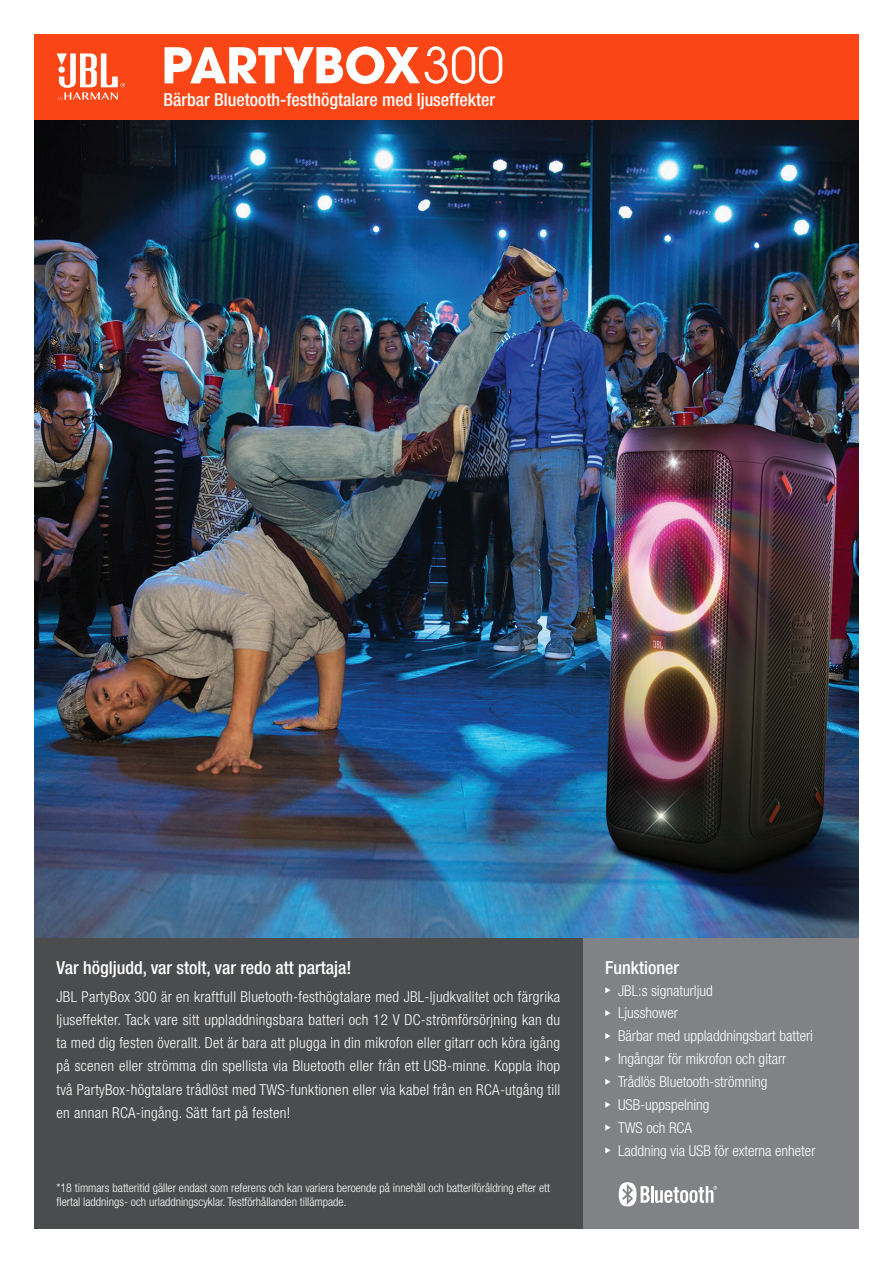
<style>
.page{position:relative;width:893px;height:1263px;background:#fff}
.page>*{position:absolute;margin:0;border:0;box-sizing:border-box;transform-origin:0 0}
.t1{font:500 condensed 18px "Helvetica Neue LT Pro";color:#fff}
.t2{font:300 condensed 15px/23.2px "Helvetica Neue LT Pro";color:#fff;text-align:justify}
.t3{font:300 condensed 12px/14.4px "Helvetica Neue LT Pro";color:#fff}
</style>
<div class="page">
<img style="left:34px;top:119px;width:825px;height:820px">
<div style="left:583px;top:939px;width:276px;height:290px;background:#808285"></div>
<svg style="left:605px;top:987px;width:5px;height:6px"></svg>
<svg style="left:605px;top:1010px;width:5px;height:6px"></svg>
<svg style="left:605px;top:1033px;width:5px;height:6px"></svg>
<svg style="left:605px;top:1056px;width:5px;height:6px"></svg>
<svg style="left:605px;top:1079px;width:5px;height:6px"></svg>
<svg style="left:605px;top:1102px;width:5px;height:6px"></svg>
<svg style="left:605px;top:1124px;width:5px;height:6px"></svg>
<svg style="left:605px;top:1147px;width:5px;height:6px"></svg>
<div style="left:34px;top:34px;width:825px;height:85px;background:#fa4616"></div>
<div style="left:34px;top:939px;width:549px;height:290px;background:#4b4c4d"></div>
<svg style="left:57px;top:53px;width:68px;height:48px"></svg>
<svg style="left:619px;top:1182px;width:98px;height:24px"></svg>
<svg style="left:165px;top:46px;width:337px;height:38px"></svg>
<p class="t1" style="left:163px;top:89px;width:333px">Bärbar Bluetooth-festhögtalare med ljuseffekter</p>
<p class="t1" style="left:57px;top:957px;width:296px">Var högljudd, var stolt, var redo att partaja!</p>
<p class="t2" style="left:57px;top:984px;width:505px">JBL PartyBox 300 är en kraftfull Bluetooth-festhögtalare med JBL-ljudkvalitet och färgrika ljuseffekter. Tack vare sitt uppladdningsbara batteri och 12 V DC-strömförsörjning kan du ta med dig festen överallt. Det är bara att plugga in din mikrofon eller gitarr och köra igång på scenen eller strömma din spellista via Bluetooth eller från ett USB-minne. Koppla ihop två PartyBox-högtalare trådlöst med TWS-funktionen eller via kabel från en RCA-utgång till en annan RCA-ingång. Sätt fart på festen!</p>
<p class="t3" style="left:57px;top:1180px;width:495px">*18 timmars batteritid gäller endast som referens och kan variera beroende på innehåll och batteriföråldring efter ett flertal laddnings- och urladdningscyklar. Testförhållanden tillämpade.</p>
<p class="t1" style="left:605px;top:957px;width:75px">Funktioner</p>
<p class="t2" style="left:618px;top:978px;width:96px">JBL:s signaturljud</p>
<p class="t2" style="left:618px;top:1001px;width:61px">Ljusshower</p>
<p class="t2" style="left:618px;top:1024px;width:196px">Bärbar med uppladdningsbart batteri</p>
<p class="t2" style="left:618px;top:1047px;width:170px">Ingångar för mikrofon och gitarr</p>
<p class="t2" style="left:618px;top:1070px;width:151px">Trådlös Bluetooth-strömning</p>
<p class="t2" style="left:618px;top:1093px;width:93px">USB-uppspelning</p>
<p class="t2" style="left:618px;top:1116px;width:75px">TWS och RCA</p>
<p class="t2" style="left:618px;top:1138px;width:199px">Laddning via USB för externa enheter</p>
</div>
